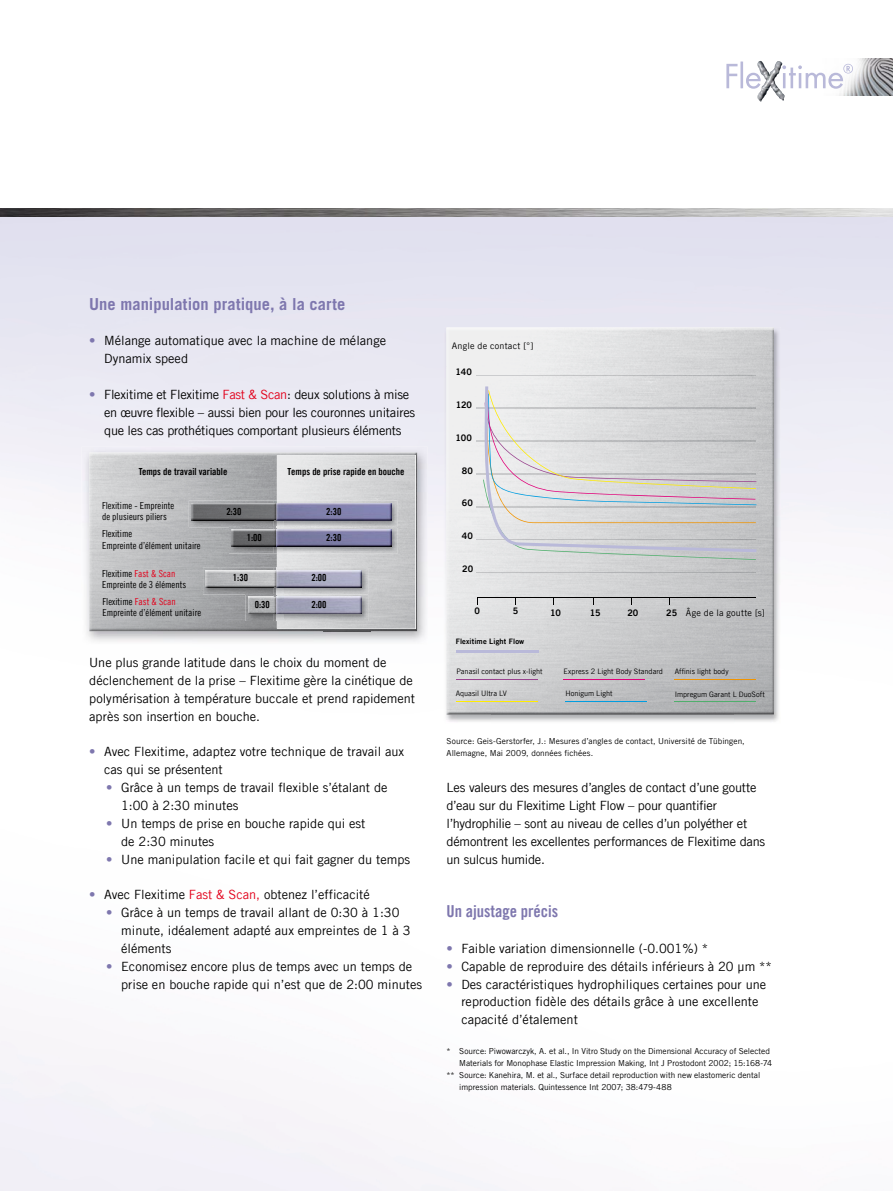
<style>
.page{position:relative;width:893px;height:1191px;background:#fff}
.page>*{position:absolute;margin:0;border:0;box-sizing:border-box;transform-origin:0 0}
.t1{font:700 16.5px "Trade Gothic LT Std";letter-spacing:.005em;color:#7e77ae}
.t2{font:16.5px "Trade Gothic LT Com Bd Cn 20";color:#7e77ae}
.t3{font:12.75px/17.9px "Trade Gothic LT Com";color:#000}
.t4{font:12.75px/17.9px "Trade Gothic LT Com";letter-spacing:-.02em;color:#000}
.t5{font:9.75px/11.4px "Trade Gothic LT Com Cn 18";color:#000}
.t6{font:9.75px "Trade Gothic LT Com Bd Cn 20";color:#000}
.t7{font:9px "Trade Gothic LT Com";letter-spacing:.02em;color:#000}
.t8{font:9px "Trade Gothic LT Com Bd 2";letter-spacing:.005em;color:#000}
.t9{font:8.25px/12px "Trade Gothic LT Com";color:#000}
.t10{font:7.5px "Trade Gothic LT Com";color:#000}
.t11{font:7.5px "Trade Gothic LT Com Bd 2";letter-spacing:.02em;color:#000}
.s1{color:#7e77ae}
.s2{color:#e2001a}
.s3{font-family:"Trade Gothic LT Com Bd 2"}
</style>
<div class="page">
<img style="left:839px;top:58px;width:54px;height:37px">
<svg style="left:726px;top:64px;width:11px;height:24px"></svg>
<hr style="left:740px;top:62px;width:3px;height:26px;background:#b9b9d9">
<svg style="left:746px;top:73px;width:11px;height:16px"></svg>
<svg style="left:782px;top:64px;width:71px;height:25px"></svg>
<img style="left:757px;top:88px;width:28px;height:12px">
<img style="left:757px;top:61px;width:25px;height:27px">
<img style="left:81px;top:447px;width:347px;height:197px">
<img style="left:89px;top:452px;width:234px;height:179px">
<img style="left:323px;top:452px;width:94px;height:45px">
<img style="left:371px;top:497px;width:46px;height:134px">
<img style="left:323px;top:628px;width:48px;height:3px">
<img style="left:277px;top:455px;width:138px;height:173px">
<img style="left:189px;top:500px;width:209px;height:27px">
<img style="left:191px;top:503px;width:83px;height:17px">
<img style="left:277px;top:500px;width:6px;height:27px">
<img style="left:277px;top:503px;width:114px;height:17px">
<svg style="left:274px;top:503px;width:3px;height:17px"></svg>
<img style="left:203px;top:568px;width:43px;height:26px">
<img style="left:206px;top:570px;width:40px;height:17px">
<img style="left:284px;top:568px;width:84px;height:26px">
<img style="left:284px;top:570px;width:77px;height:17px">
<img style="left:229px;top:528px;width:45px;height:25px">
<img style="left:229px;top:527px;width:45px;height:1px">
<img style="left:232px;top:529px;width:42px;height:17px">
<img style="left:274px;top:527px;width:124px;height:26px">
<img style="left:283px;top:529px;width:108px;height:17px">
<svg style="left:274px;top:527px;width:9px;height:19px"></svg>
<img style="left:284px;top:594px;width:84px;height:27px">
<img style="left:284px;top:597px;width:77px;height:17px">
<svg style="left:246px;top:568px;width:38px;height:53px;background:#a4a5a9"></svg>
<img style="left:444px;top:327px;width:337px;height:39px">
<img style="left:733px;top:366px;width:48px;height:357px">
<img style="left:444px;top:366px;width:47px;height:357px">
<img style="left:446px;top:327px;width:328px;height:387px">
<hr style="left:477px;top:597px;width:279px;height:1px;background:#000">
<img style="left:477px;top:572px;width:278px;height:1px">
<img style="left:477px;top:375px;width:278px;height:1px">
<svg style="left:483px;top:390px;width:273px;height:170px;background:#ced4d2"></svg>
<svg style="left:485px;top:386px;width:271px;height:166px;background:#d5d5d6"></svg>
<hr style="left:456px;top:679px;width:82px;height:1px;background:#99438e">
<hr style="left:456px;top:700px;width:82px;height:1px;background:#ffec00">
<hr style="left:563px;top:679px;width:82px;height:1px;background:#e10079">
<hr style="left:565px;top:700px;width:82px;height:1px;background:#009de0">
<hr style="left:675px;top:679px;width:81px;height:1px;background:#f19400">
<hr style="left:675px;top:700px;width:81px;height:1px;background:#4faf6c">
<hr style="left:456px;top:650px;width:83px;height:3px;background:#b9b9d9">
<img style="left:0;top:208px;width:893px;height:9px">
<p class="t1" style="left:89px;top:294px;width:258px">Une manipulation pratique, à la carte</p>
<p class="t3" style="left:104px;top:332px;width:283px;text-indent:-15px"><span class="s1">•</span> Mélange automatique avec la machine de mélange<br>Dynamix speed</p>
<p class="t4" style="left:104px;top:385px;width:312px;text-indent:-15px"><span class="s1">•</span> Flexitime et Flexitime <span class="s2">Fast &amp; Scan</span>: deux solutions à mise en œuvre flexible – aussi bien pour les couronnes unitaires que les cas prothétiques comportant plusieurs éléments</p>
<p class="t6" style="left:139px;top:465px;width:90px">Temps de travail variable</p>
<p class="t6" style="left:226px;top:506px;width:17px">2:30</p>
<p class="t6" style="left:287px;top:465px;width:118px">Temps de prise rapide en bouche</p>
<p class="t5" style="left:102px;top:499px;width:74px">Flexitime - Empreinte de plusieurs piliers</p>
<p class="t5" style="left:102px;top:528px;width:100px">Flexitime<br>Empreinte d’élément unitaire</p>
<p class="t5" style="left:102px;top:567px;width:86px">Flexitime <span class="s2">Fast &amp; Scan<br></span>Empreinte de 3 éléments</p>
<p class="t6" style="left:326px;top:506px;width:17px">2:30</p>
<p class="t6" style="left:247px;top:532px;width:17px">1:00</p>
<p class="t6" style="left:326px;top:532px;width:17px">2:30</p>
<p class="t6" style="left:233px;top:572px;width:17px">1:30</p>
<p class="t6" style="left:311px;top:572px;width:17px">2:00</p>
<p class="t5" style="left:102px;top:596px;width:100px">Flexitime <span class="s2">Fast &amp; Scan<br></span>Empreinte d’élément unitaire</p>
<p class="t6" style="left:255px;top:599px;width:17px">0:30</p>
<p class="t6" style="left:311px;top:599px;width:17px">2:00</p>
<p class="t3" style="left:89px;top:653px;width:327px">Une plus grande latitude dans le choix du moment de déclenchement de la prise – Flexitime gère la cinétique de polymérisation à température buccale et prend rapidement après son insertion en bouche.</p>
<p class="t3" style="left:104px;top:742px;width:302px;text-indent:-15px"><span class="s1">•</span> Avec Flexitime, adaptez votre technique de travail aux cas qui se présentent</p>
<p class="t3" style="left:121px;top:778px;width:268px;text-indent:-15px"><span class="s1">•</span> Grâce à un temps de travail flexible s’étalant de<br>1:00 à 2:30 minutes</p>
<p class="t3" style="left:121px;top:814px;width:246px;text-indent:-15px"><span class="s1">•</span> Un temps de prise en bouche rapide qui est de 2:30 minutes</p>
<p class="t3" style="left:106px;top:850px;width:305px"><span class="s1">•</span> Une manipulation facile et qui fait gagner du temps</p>
<p class="t3" style="left:89px;top:885px;width:282px"><span class="s1">•</span> Avec Flexitime <span class="s2">Fast &amp; Scan,</span> obtenez l’efficacité</p>
<p class="t3" style="left:121px;top:903px;width:291px;text-indent:-15px"><span class="s1">•</span> Grâce à un temps de travail allant de 0:30 à 1:30 minute, idéalement adapté aux empreintes de 1 à 3 éléments</p>
<p class="t3" style="left:121px;top:957px;width:303px;text-indent:-15px"><span class="s1">•</span> Economisez encore plus de temps avec un temps de prise en bouche rapide qui n’est que de 2:00 minutes</p>
<p class="t7" style="left:452px;top:340px;width:83px">Angle de contact [°]</p>
<p class="t8" style="left:455px;top:366px;width:18px">140</p>
<p class="t8" style="left:456px;top:399px;width:18px">120</p>
<p class="t8" style="left:456px;top:432px;width:18px">100</p>
<p class="t8" style="left:462px;top:465px;width:13px">80</p>
<p class="t8" style="left:462px;top:497px;width:13px">60</p>
<p class="t8" style="left:462px;top:530px;width:13px">40</p>
<p class="t8" style="left:462px;top:563px;width:13px">20</p>
<p class="t8" style="left:474px;top:605px;width:7px">0</p>
<p class="t8" style="left:513px;top:605px;width:7px">5</p>
<p class="t8" style="left:550px;top:607px;width:12px">10</p>
<p class="t8" style="left:590px;top:607px;width:12px">15</p>
<p class="t8" style="left:627px;top:607px;width:13px">20</p>
<p class="t7" style="left:666px;top:607px;width:100px"><span class="s3">25</span> Âge de la goutte [s]</p>
<p class="t11" style="left:456px;top:636px;width:70px">Flexitime Light Flow</p>
<p class="t10" style="left:456px;top:667px;width:88px">Panasil contact plus x-light</p>
<p class="t10" style="left:456px;top:689px;width:53px">Aquasil Ultra LV</p>
<p class="t10" style="left:563px;top:667px;width:101px">Express 2 Light Body Standard</p>
<p class="t10" style="left:565px;top:689px;width:49px">Honigum Light</p>
<p class="t10" style="left:675px;top:667px;width:55px">Affinis light body</p>
<p class="t10" style="left:675px;top:689px;width:92px">Impregum Garant L DuoSoft</p>
<p class="t9" style="left:447px;top:735px;width:300px">Source: Geis-Gerstorfer, J.: Mesures d’angles de contact, Université de Tübingen,<br>Allemagne, Mai 2009, données fichées.</p>
<p class="t4" style="left:446px;top:778px;width:320px">Les valeurs des mesures d’angles de contact d’une goutte d’eau sur du Flexitime Light Flow – pour quantifier l’hydrophilie – sont au niveau de celles d’un polyéther et démontrent les excellentes performances de Flexitime dans un sulcus humide.</p>
<p class="t2" style="left:446px;top:901px;width:113px">Un ajustage précis</p>
<p class="t3" style="left:446px;top:939px;width:263px"><span class="s1">•</span> Faible variation dimensionnelle (-0.001%) *</p>
<p class="t3" style="left:446px;top:957px;width:327px"><span class="s1">•</span> Capable de reproduire des détails inférieurs à 20 μm **</p>
<p class="t3" style="left:461px;top:975px;width:306px;text-indent:-15px"><span class="s1">•</span> Des caractéristiques hydrophiliques certaines pour une reproduction fidèle des détails grâce à une excellente capacité d’étalement</p>
<p class="t9" style="left:446px;top:1045px;width:325px">* Source: Piwowarczyk, A. et al., In Vitro Study on the Dimensional Accuracy of Selected</p>
<p class="t9" style="left:459px;top:1057px;width:315px">Materials for Monophase Elastic Impression Making, Int J Prostodont 2002; 15:168-74</p>
<p class="t9" style="left:446px;top:1069px;width:315px">** Source: Kanehira, M. et al., Surface detail reproduction with new elastomeric dental</p>
<p class="t9" style="left:459px;top:1081px;width:214px">impression materials. Quintessence Int 2007; 38:479-488</p>
</div>
